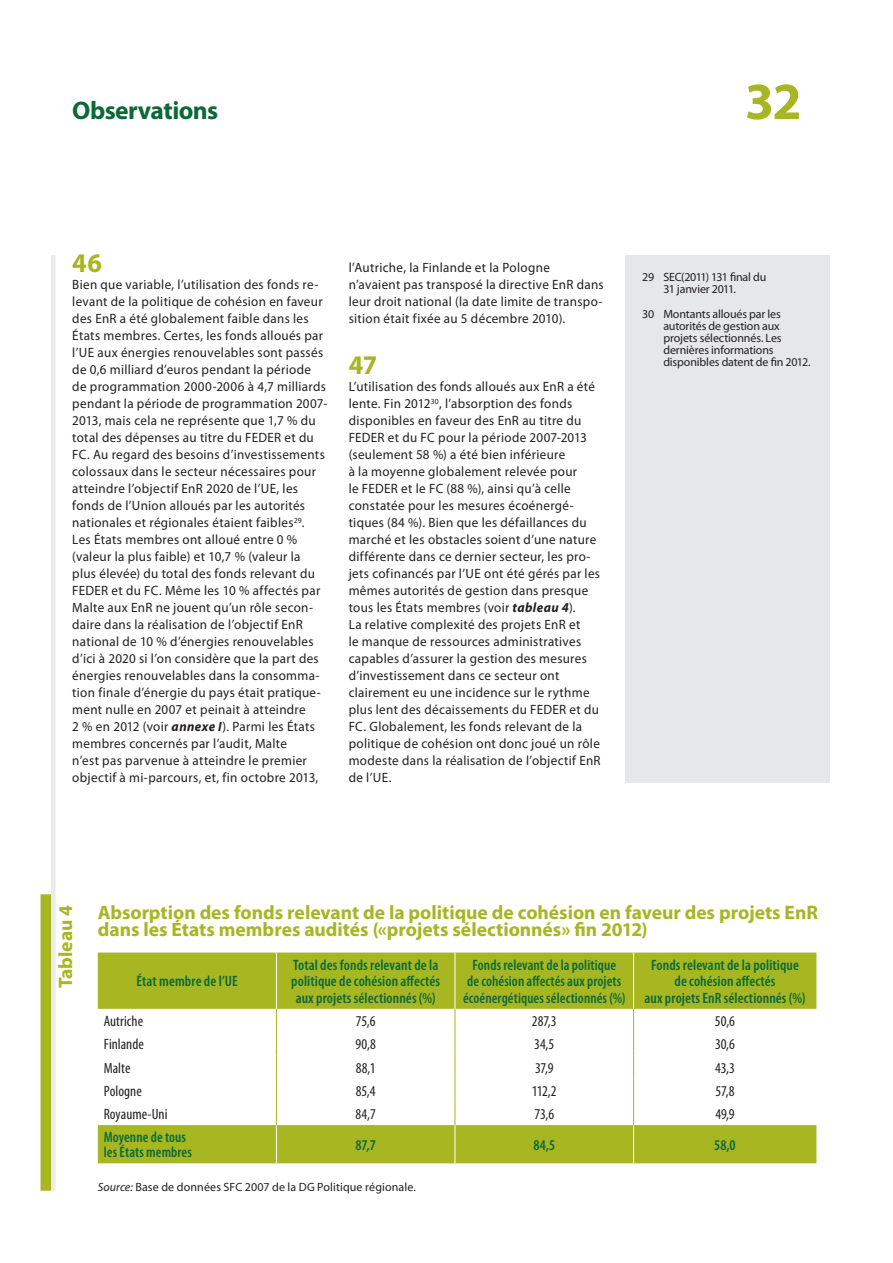
<style>
.page{position:relative;width:893px;height:1263px;background:#fff}
.page>*{position:absolute;margin:0;border:0;box-sizing:border-box;transform-origin:0 0}
.t1{font:700 52.5px "Myriad Pro";color:#a7b621}
.E_05_-_CHAP__1__TEXT{font:700 27px "Myriad Pro";color:#a7b621}
.t2{font:700 25.5px "Myriad Pro";letter-spacing:-.025em;color:#0b6938}
.F_02_-_BOX_TITRE_COL{font:700 19.5px/17px "Myriad Pro";color:#a7b621}
.F_01_-_GREEN_BOX_NUM{font:700 19.5px "Myriad Pro";color:#a7b621}
.G_03_-_TAB_BOLD_CENT{font:600 condensed 15px/16.5px "Myriad Pro";letter-spacing:.005em;color:#0b6938;text-align:center}
.G_00_-_TAB_REGULAR_C{font:condensed 15px "Myriad Pro";letter-spacing:-.005em;color:#231f20}
.G_01_-_TAB_REGULAR_G{font:condensed 15px "Myriad Pro";letter-spacing:.005em;color:#231f20}
.E_05_-_CHAP__1__TEXT-2{font:13.5px/17px "Myriad Pro";letter-spacing:.025em;color:#231f20}
.E_08_-_CHAP__FOOTNOT{font:12px/12px "Myriad Pro";letter-spacing:-.015em;color:#231f20}
.F_07_-_SOURCE{font:12px "Myriad Pro";letter-spacing:.01em;color:#231f20}
.s1{font-weight:700;font-style:italic}
.s2{font-style:italic}
</style>
<div class="page">
<div style="left:51px;top:255px;width:5px;height:936px;background:#ebebeb"></div>
<div style="left:625px;top:255px;width:204px;height:527px;background:#e6e7e9"></div>
<div style="left:41px;top:894px;width:10px;height:297px;background:#a7b621"></div>
<svg style="left:98px;top:952px;width:718px;height:211px"></svg>
<svg style="left:276px;top:1009px;width:1px;height:116px"></svg>
<svg style="left:455px;top:1009px;width:1px;height:116px"></svg>
<svg style="left:633px;top:1009px;width:1px;height:116px"></svg>
<hr style="left:276px;top:952px;width:1px;height:57px;background:#fff">
<hr style="left:455px;top:952px;width:1px;height:57px;background:#fff">
<hr style="left:633px;top:952px;width:1px;height:57px;background:#fff">
<hr style="left:276px;top:1125px;width:1px;height:38px;background:#fff">
<hr style="left:455px;top:1125px;width:1px;height:38px;background:#fff">
<hr style="left:633px;top:1125px;width:1px;height:38px;background:#fff">
<h3 class="t2" style="left:72px;top:94px;width:147px">Observations</h3>
<h1 class="t1" style="left:745px;top:67px;width:58px">32</h1>
<p class="E_05_-_CHAP__1__TEXT" style="left:72px;top:245px;width:31px">46</p>
<p class="E_05_-_CHAP__1__TEXT-2" style="left:72px;top:276px;width:256px">Bien que variable, l’utilisation des fonds re‑ levant de la politique de cohésion en faveur des EnR a été globalement faible dans les États membres. Certes, les fonds alloués par l’UE aux énergies renouvelables sont passés de 0,6 milliard d’euros pendant la période de programmation 2000-2006 à 4,7 milliards pendant la période de programmation 2007- 2013, mais cela ne représente que 1,7 % du total des dépenses au titre du FEDER et du FC. Au regard des besoins d’investissements colossaux dans le secteur nécessaires pour atteindre l’objectif EnR 2020 de l’UE, les fonds de l’Union alloués par les autorités nationales et régionales étaient faibles<sup>29</sup>.<br>Les États membres ont alloué entre 0 % (valeur la plus faible) et 10,7 % (valeur la plus élevée) du total des fonds relevant du FEDER et du FC. Même les 10 % affectés par Malte aux EnR ne jouent qu’un rôle secon‑ daire dans la réalisation de l’objectif EnR national de 10 % d’énergies renouvelables d’ici à 2020 si l’on considère que la part des énergies renouvelables dans la consomma‑ tion finale d’énergie du pays était pratique‑ ment nulle en 2007 et peinait à atteindre<br>2 % en 2012 (voir <span class="s1">annexe I</span>). Parmi les États membres concernés par l’audit, Malte<br>n’est pas parvenue à atteindre le premier objectif à mi‑parcours, et, fin octobre 2013,</p>
<p class="E_05_-_CHAP__1__TEXT-2" style="left:349px;top:259px;width:257px">l’Autriche, la Finlande et la Pologne n’avaient pas transposé la directive EnR dans leur droit national (la date limite de transpo‑ sition était fixée au 5 décembre 2010).</p>
<p class="E_05_-_CHAP__1__TEXT" style="left:349px;top:347px;width:30px">47</p>
<p class="E_05_-_CHAP__1__TEXT-2" style="left:349px;top:378px;width:253px">L’utilisation des fonds alloués aux EnR a été lente. Fin 2012<sup>30</sup>, l’absorption des fonds disponibles en faveur des EnR au titre du FEDER et du FC pour la période 2007-2013 (seulement 58 %) a été bien inférieure<br>à la moyenne globalement relevée pour<br>le FEDER et le FC (88 %), ainsi qu’à celle constatée pour les mesures écoénergé‑ tiques (84 %). Bien que les défaillances du marché et les obstacles soient d’une nature différente dans ce dernier secteur, les pro‑ jets cofinancés par l’UE ont été gérés par les mêmes autorités de gestion dans presque tous les États membres (voir <span class="s1">tableau 4</span>).<br>La relative complexité des projets EnR et<br>le manque de ressources administratives capables d’assurer la gestion des mesures d’investissement dans ce secteur ont clairement eu une incidence sur le rythme plus lent des décaissements du FEDER et du FC. Globalement, les fonds relevant de la politique de cohésion ont donc joué un rôle modeste dans la réalisation de l’objectif EnR de l’UE.</p>
<p class="E_08_-_CHAP__FOOTNOT" style="left:663px;top:271px;width:104px;text-indent:-21px">29 SEC(2011) 131 final du<br>31 janvier 2011.</p>
<p class="E_08_-_CHAP__FOOTNOT" style="left:663px;top:308px;width:149px;text-indent:-21px">30 Montants alloués par les autorités de gestion aux projets sélectionnés. Les dernières informations disponibles datent de fin 2012.</p>
<p class="F_01_-_GREEN_BOX_NUM" style="left:53px;top:988px;width:85px;rotate:-90deg">Tableau 4</p>
<p class="F_02_-_BOX_TITRE_COL" style="left:98px;top:903px;width:722px">Absorption des fonds relevant de la politique de cohésion en faveur des projets EnR dans les États membres audités («projets sélectionnés» fin 2012)</p>
<p class="G_03_-_TAB_BOLD_CENT" style="left:291px;top:957px;width:150px;text-align:justify">Total des fonds relevant de la politique de cohésion affectés aux projets sélectionnés (%)</p>
<p class="G_03_-_TAB_BOLD_CENT" style="left:463px;top:957px;width:164px">Fonds relevant de la politique<br>de cohésion affectés aux projets écoénergétiques sélectionnés (%)</p>
<p class="G_03_-_TAB_BOLD_CENT" style="left:644px;top:957px;width:163px">Fonds relevant de la politique de cohésion affectés<br>aux projets EnR sélectionnés (%)</p>
<p class="G_03_-_TAB_BOLD_CENT" style="left:136px;top:973px;width:103px">État membre de l’UE</p>
<p class="G_01_-_TAB_REGULAR_G" style="left:104px;top:1013px;width:41px">Autriche</p>
<p class="G_00_-_TAB_REGULAR_C" style="left:356px;top:1013px;width:21px">75,6</p>
<p class="G_00_-_TAB_REGULAR_C" style="left:532px;top:1013px;width:26px">287,3</p>
<p class="G_00_-_TAB_REGULAR_C" style="left:715px;top:1013px;width:22px">50,6</p>
<p class="G_01_-_TAB_REGULAR_G" style="left:104px;top:1036px;width:42px">Finlande</p>
<p class="G_00_-_TAB_REGULAR_C" style="left:355px;top:1036px;width:22px">90,8</p>
<p class="G_00_-_TAB_REGULAR_C" style="left:534px;top:1036px;width:22px">34,5</p>
<p class="G_00_-_TAB_REGULAR_C" style="left:715px;top:1036px;width:22px">30,6</p>
<p class="G_01_-_TAB_REGULAR_G" style="left:104px;top:1059px;width:28px">Malte</p>
<p class="G_00_-_TAB_REGULAR_C" style="left:356px;top:1059px;width:21px">88,1</p>
<p class="G_00_-_TAB_REGULAR_C" style="left:535px;top:1059px;width:20px">37,9</p>
<p class="G_00_-_TAB_REGULAR_C" style="left:715px;top:1059px;width:21px">43,3</p>
<p class="G_01_-_TAB_REGULAR_G" style="left:104px;top:1083px;width:40px">Pologne</p>
<p class="G_00_-_TAB_REGULAR_C" style="left:356px;top:1083px;width:21px">85,4</p>
<p class="G_00_-_TAB_REGULAR_C" style="left:532px;top:1083px;width:26px">112,2</p>
<p class="G_00_-_TAB_REGULAR_C" style="left:715px;top:1083px;width:21px">57,8</p>
<p class="G_01_-_TAB_REGULAR_G" style="left:104px;top:1106px;width:65px">Royaume-Uni</p>
<p class="G_00_-_TAB_REGULAR_C" style="left:356px;top:1106px;width:22px">84,7</p>
<p class="G_00_-_TAB_REGULAR_C" style="left:534px;top:1106px;width:21px">73,6</p>
<p class="G_00_-_TAB_REGULAR_C" style="left:715px;top:1106px;width:21px">49,9</p>
<p class="G_03_-_TAB_BOLD_CENT" style="left:104px;top:1130px;width:90px;line-height:15px;text-align:left">Moyenne de tous les Étatsmembres</p>
<p class="G_03_-_TAB_BOLD_CENT" style="left:356px;top:1137px;width:22px">87,7</p>
<p class="G_03_-_TAB_BOLD_CENT" style="left:533px;top:1137px;width:23px">84,5</p>
<p class="G_03_-_TAB_BOLD_CENT" style="left:714px;top:1137px;width:23px">58,0</p>
<p class="F_07_-_SOURCE" style="left:98px;top:1179px;width:320px"><span class="s2">Source:</span> Base de données SFC 2007 de la DG Politique régionale.</p>
</div>
